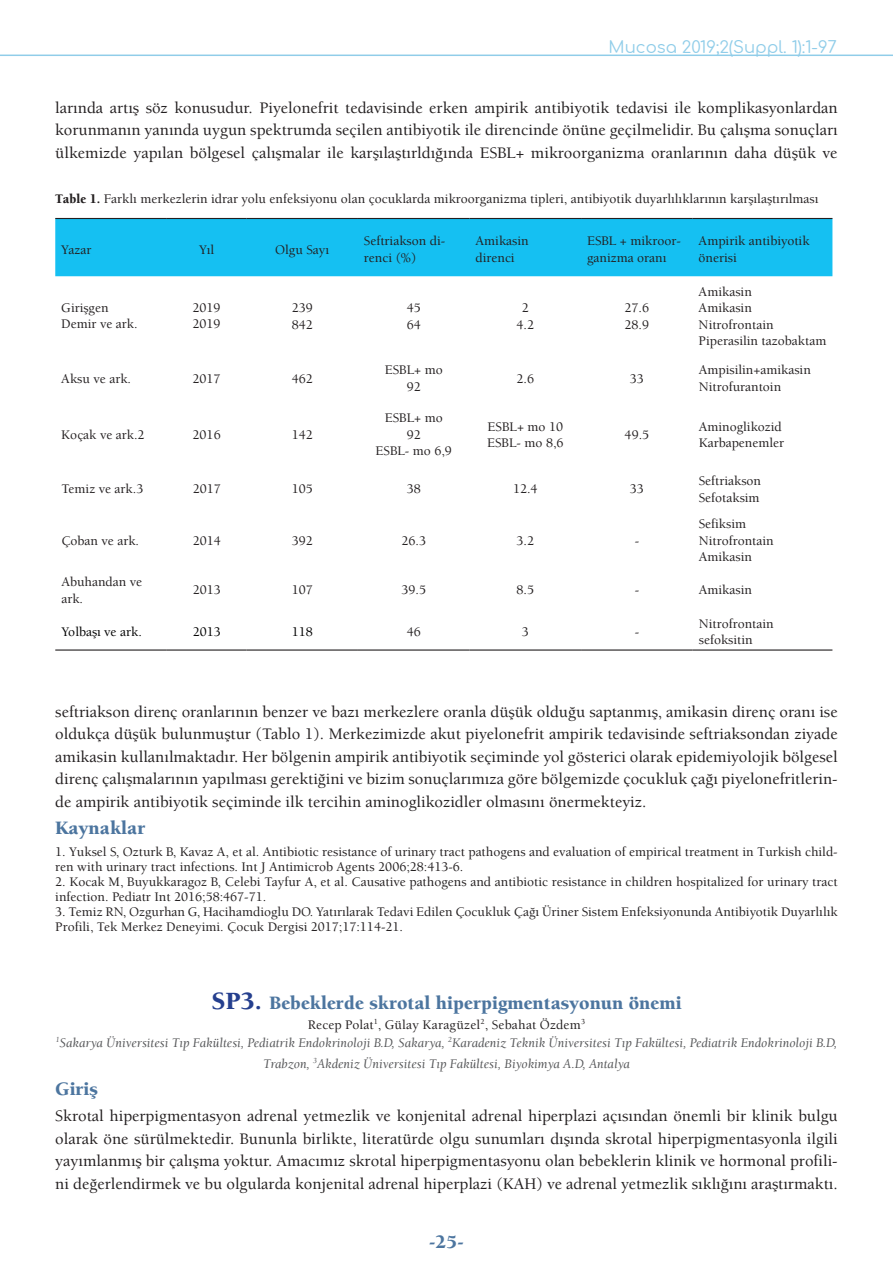
<style>
.page{position:relative;width:893px;height:1263px;background:#fff}
.page>*{position:absolute;margin:0;border:0;box-sizing:border-box;transform-origin:0 0}
.t1{font:19.5px "Berkeley Black Tr";color:#4c759f}
.t2{font:16.5px/22.5px "Berkeley Regular Tr";color:#231f20;text-align:justify}
.t3{font:16.5px "Comfortaa";color:#90cde9}
.t4{font:13.5px/16.5px "Berkeley Regular Tr";color:#231f20}
.t5{font:13.5px/21px "Berkeley Italic Tr";color:#57585a;text-align:center}
.t6{font:13.5px "Berkeley Regular Tr";color:#000}
.s1{font-family:"Berkeley Black Tr"}
.s2{font-size:25.5px;color:#253f8e}
</style>
<div class="page">
<hr style="left:0;top:55px;width:893px;height:1px;background:#90cde9">
<div style="left:55px;top:219px;width:777px;height:57px;background:#15c0f2"></div>
<hr style="left:55px;top:218px;width:112px;height:1px;background:#231f20">
<hr style="left:167px;top:218px;width:79px;height:1px;background:#231f20">
<hr style="left:246px;top:218px;width:112px;height:1px;background:#231f20">
<hr style="left:358px;top:218px;width:111px;height:1px;background:#231f20">
<hr style="left:469px;top:218px;width:112px;height:1px;background:#231f20">
<hr style="left:581px;top:218px;width:112px;height:1px;background:#231f20">
<hr style="left:693px;top:218px;width:139px;height:1px;background:#231f20">
<hr style="left:55px;top:649px;width:112px;height:2px;background:#231f20">
<hr style="left:167px;top:649px;width:79px;height:2px;background:#231f20">
<hr style="left:246px;top:649px;width:112px;height:2px;background:#231f20">
<hr style="left:358px;top:649px;width:111px;height:2px;background:#231f20">
<hr style="left:469px;top:649px;width:112px;height:2px;background:#231f20">
<hr style="left:581px;top:649px;width:112px;height:2px;background:#231f20">
<hr style="left:693px;top:649px;width:139px;height:2px;background:#231f20">
<p class="t3" style="left:608px;top:32px;width:230px">Mucosa 2019;2(Suppl. 1):1-97</p>
<p class="t2" style="left:55px;top:96px;width:784px">larında artış söz konusudur. Piyelonefrit tedavisinde erken ampirik antibiyotik tedavisi ile komplikasyonlardan korunmanın yanında uygun spektrumda seçilen antibiyotik ile direncinde önüne geçilmelidir. Bu çalışma sonuçları ülkemizde yapılan bölgesel çalışmalar ile karşılaştırldığında ESBL+ mikroorganizma oranlarının daha düşük ve</p>
<p class="t4" style="left:55px;top:190px;width:765px"><span class="s1">Table 1.</span> Farklı merkezlerin idrar yolu enfeksiyonu olan çocuklarda mikroorganizma tipleri, antibiyotik duyarlılıklarının karşılaştırılması</p>
<p class="t4" style="left:61px;top:241px;width:32px">Yazar</p>
<p class="t4" style="left:199px;top:241px;width:17px">Yıl</p>
<p class="t4" style="left:275px;top:241px;width:55px">Olgu Sayı</p>
<p class="t4" style="left:364px;top:233px;width:83px">Seftriakson di&shy;renci (%)</p>
<p class="t4" style="left:475px;top:233px;width:55px">Amikasin direnci</p>
<p class="t4" style="left:587px;top:233px;width:95px">ESBL + mikroor&shy;ganizma oranı</p>
<p class="t4" style="left:699px;top:233px;width:112px">Ampirik antibiyotik önerisi</p>
<p class="t4" style="left:61px;top:300px;width:78px">Girişgen<br>Demir ve ark.</p>
<p class="t4" style="left:193px;top:300px;width:30px">2019<br>2019</p>
<p class="t4" style="left:292px;top:299px;width:23px">239<br>842</p>
<p class="t4" style="left:407px;top:299px;width:16px">45<br>64</p>
<p class="t4" style="left:517px;top:299px;width:19px;text-align:center">2<br>4.2</p>
<p class="t4" style="left:625px;top:299px;width:26px">27.6<br>28.9</p>
<p class="t4" style="left:699px;top:283px;width:129px">Amikasin<br>Amikasin<br>Nitrofrontain<br>Piperasilin tazobaktam</p>
<p class="t4" style="left:61px;top:370px;width:71px">Aksu ve ark.</p>
<p class="t4" style="left:193px;top:370px;width:30px">2017</p>
<p class="t4" style="left:292px;top:370px;width:23px">462</p>
<p class="t4" style="left:385px;top:362px;width:59px;text-align:center">ESBL+ mo<br>92</p>
<p class="t4" style="left:517px;top:370px;width:19px">2.6</p>
<p class="t4" style="left:630px;top:370px;width:16px">33</p>
<p class="t4" style="left:699px;top:362px;width:114px">Ampisilin+amikasin<br>Nitrofurantoin</p>
<p class="t4" style="left:61px;top:426px;width:85px">Koçak ve ark.2</p>
<p class="t4" style="left:193px;top:426px;width:30px">2016</p>
<p class="t4" style="left:292px;top:426px;width:23px">142</p>
<p class="t4" style="left:376px;top:410px;width:78px;text-align:center">ESBL+ mo<br>92<br>ESBL- mo 6,9</p>
<p class="t4" style="left:487px;top:418px;width:78px">ESBL+ mo 10<br>ESBL- mo 8,6</p>
<p class="t4" style="left:625px;top:426px;width:26px">49.5</p>
<p class="t4" style="left:699px;top:418px;width:87px">Aminoglikozid<br>Karbapenemler</p>
<p class="t4" style="left:61px;top:481px;width:84px">Temiz ve ark.3</p>
<p class="t4" style="left:193px;top:481px;width:30px">2017</p>
<p class="t4" style="left:292px;top:481px;width:23px">105</p>
<p class="t4" style="left:407px;top:481px;width:16px">38</p>
<p class="t4" style="left:513px;top:481px;width:26px">12.4</p>
<p class="t4" style="left:630px;top:481px;width:16px">33</p>
<p class="t4" style="left:699px;top:472px;width:64px">Seftriakson<br>Sefotaksim</p>
<p class="t4" style="left:61px;top:532px;width:79px">Çoban ve ark.</p>
<p class="t4" style="left:193px;top:532px;width:30px">2014</p>
<p class="t4" style="left:292px;top:532px;width:23px">392</p>
<p class="t4" style="left:402px;top:532px;width:26px">26.3</p>
<p class="t4" style="left:517px;top:532px;width:19px">3.2</p>
<p class="t4" style="left:635px;top:532px;width:6px">-</p>
<p class="t4" style="left:699px;top:515px;width:76px">Sefiksim<br>Nitrofrontain<br>Amikasin</p>
<p class="t4" style="left:61px;top:574px;width:82px">Abuhandan ve ark.</p>
<p class="t4" style="left:193px;top:582px;width:30px">2013</p>
<p class="t4" style="left:292px;top:582px;width:23px">107</p>
<p class="t4" style="left:402px;top:582px;width:26px">39.5</p>
<p class="t4" style="left:517px;top:582px;width:19px">8.5</p>
<p class="t4" style="left:635px;top:582px;width:6px">-</p>
<p class="t4" style="left:699px;top:582px;width:55px">Amikasin</p>
<p class="t6" style="left:61px;top:623px;width:82px">Yolbaşı ve ark.</p>
<p class="t6" style="left:193px;top:623px;width:30px">2013</p>
<p class="t6" style="left:292px;top:623px;width:23px">118</p>
<p class="t4" style="left:407px;top:623px;width:16px">46</p>
<p class="t4" style="left:522px;top:623px;width:9px">3</p>
<p class="t4" style="left:635px;top:623px;width:6px">-</p>
<p class="t4" style="left:699px;top:615px;width:76px">Nitrofrontain sefoksitin</p>
<p class="t2" style="left:55px;top:700px;width:784px">seftriakson direnç oranlarının benzer ve bazı merkezlere oranla düşük olduğu saptanmış, amikasin direnç oranı ise oldukça düşük bulunmuştur (Tablo 1). Merkezimizde akut piyelonefrit ampirik tedavisinde seftriaksondan ziyade amikasin kullanılmaktadır. Her bölgenin ampirik antibiyotik seçiminde yol gösterici olarak epidemiyolojik bölgesel direnç çalışmalarının yapılması gerektiğini ve bizim sonuçlarımıza göre bölgemizde çocukluk çağı piyelonefritlerin&shy;de ampirik antibiyotik seçiminde ilk tercihin aminoglikozidler olmasını önermekteyiz.</p>
<h1 class="t1" style="left:55px;top:816px;width:91px">Kaynaklar</h1>
<p class="t4" style="left:55px;top:844px;width:784px;line-height:15px">1. Yuksel S, Ozturk B, Kavaz A, et al. Antibiotic resistance of urinary tract pathogens and evaluation of empirical treatment in Turkish child&shy;ren with urinary tract infections. Int J Antimicrob Agents 2006;28:413-6.</p>
<p class="t4" style="left:55px;top:874px;width:784px;line-height:15px">2. Kocak M, Buyukkaragoz B, Celebi Tayfur A, et al. Causative pathogens and antibiotic resistance in children hospitalized for urinary tract infection. Pediatr Int 2016;58:467-71.</p>
<p class="t4" style="left:55px;top:904px;width:784px;line-height:15px">3. Temiz RN, Ozgurhan G, Hacihamdioglu DO. Yatırılarak Tedavi Edilen Çocukluk Çağı Üriner Sistem Enfeksiyonunda Antibiyotik Duyarlılık<br>Profili, Tek Merkez Deneyimi. Çocuk Dergisi 2017;17:114-21.</p>
<h1 class="t1" style="left:211px;top:991px;width:472px"><span class="s2">SP3.</span> Bebeklerde skrotal hiperpigmentasyonun önemi</h1>
<p class="t4" style="left:308px;top:1016px;width:279px">Recep Polat<sup>1</sup>, Gülay Karagüzel<sup>2</sup>, Sebahat Özdem<sup>3</sup></p>
<p class="t5" style="left:56px;top:1032px;width:783px"><sup>1</sup>Sakarya Üniversitesi Tıp Fakültesi, Pediatrik Endokrinoloji B.D, Sakarya, <sup>2</sup>Karadeniz Teknik Üniversitesi Tıp Fakültesi, Pediatrik Endokrinoloji B.D,<br>Trabzon, <sup>3</sup>Akdeniz Üniversitesi Tıp Fakültesi, Biyokimya A.D, Antalya</p>
<h1 class="t1" style="left:55px;top:1077px;width:44px">Giriş</h1>
<p class="t2" style="left:55px;top:1105px;width:784px">Skrotal hiperpigmentasyon adrenal yetmezlik ve konjenital adrenal hiperplazi açısından önemli bir klinik bulgu olarak öne sürülmektedir. Bununla birlikte, literatürde olgu sunumları dışında skrotal hiperpigmentasyonla ilgili yayımlanmış bir çalışma yoktur. Amacımız skrotal hiperpigmentasyonu olan bebeklerin klinik ve hormonal profili&shy;ni değerlendirmek ve bu olgularda konjenital adrenal hiperplazi (KAH) ve adrenal yetmezlik sıklığını araştırmaktı.</p>
<h1 class="t1" style="left:429px;top:1230px;width:36px">-25-</h1>
</div>
